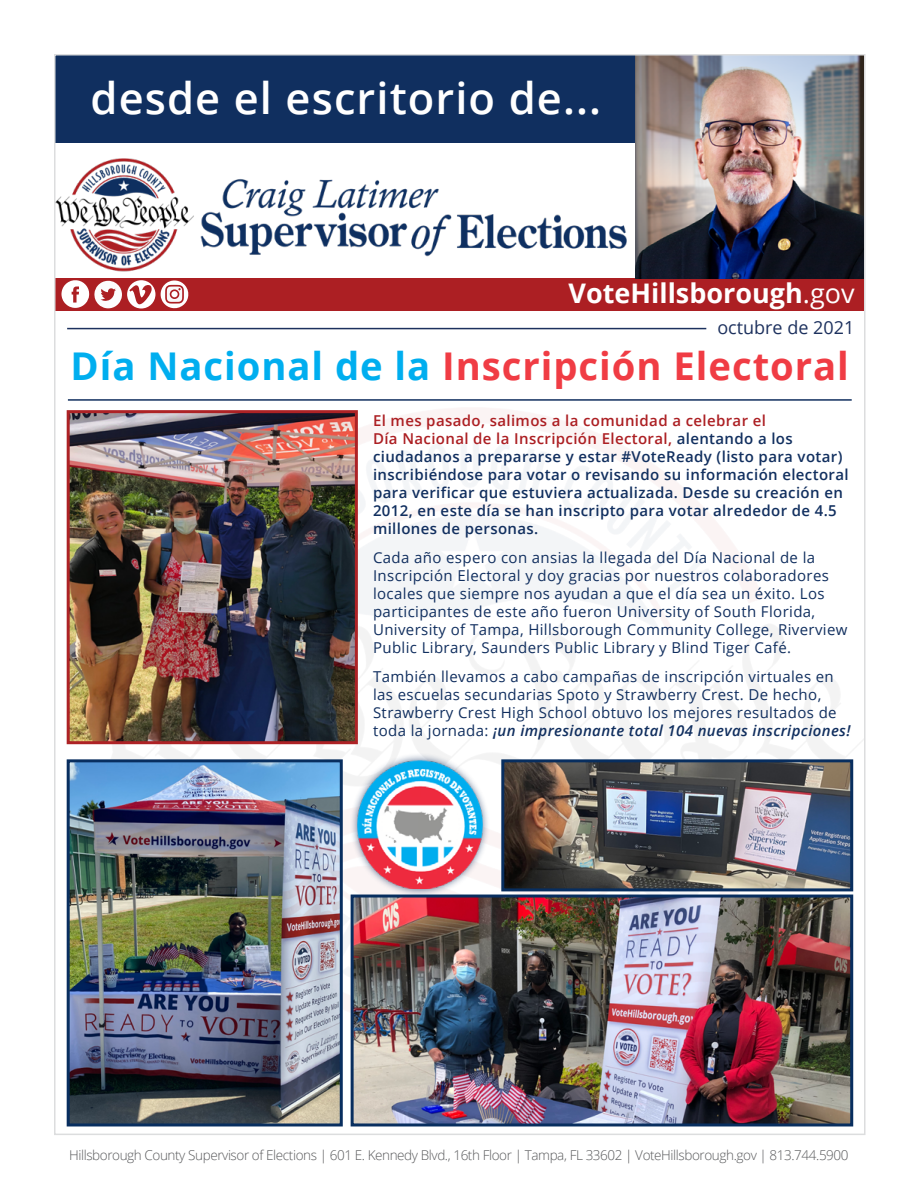
<style>
.page{position:relative;width:918px;height:1188px;background:#fff}
.page>*{position:absolute;margin:0;border:0;box-sizing:border-box;transform-origin:0 0}
.t1{font:600 43.5px "Open Sans";letter-spacing:.025em;color:#fff}
.t2{font:700 38.25px "Open Sans";letter-spacing:.025em;color:#f03c44}
.t3{font:700 27px "Open Sans";color:#fff}
.t4{font:18px "Open Sans";color:#1d315e}
.t5{font:15px/18px "Open Sans";letter-spacing:.025em;color:#112f5f}
.t6{font:600 15px/18px "Open Sans";letter-spacing:.025em;color:#112f5f}
.t7{font:300 13.5px "Open Sans";letter-spacing:-.03em;color:#58595b}
.s1{font-weight:400}
.s2{color:#00aeef}
.s3{color:#ac1f23}
.s4{font-weight:600;font-style:italic}
</style>
<div class="page">
<div style="left:55px;top:278px;width:809px;height:33px;background:#ac1f23"></div>
<div style="left:56px;top:56px;width:596px;height:87px;background:#102f5f"></div>
<img style="left:57px;top:158px;width:570px;height:114px">
<svg style="left:161px;top:281px;width:27px;height:27px"></svg>
<div style="left:171px;top:291px;width:7px;height:6px;background:#fff;border-radius:50%"></div>
<svg style="left:62px;top:280px;width:93px;height:29px"></svg>
<img style="left:635px;top:57px;width:228px;height:221px">
<hr style="left:67px;top:328px;width:639px;height:1px;background:#1d315e">
<hr style="left:68px;top:399px;width:784px;height:2px;background:#102f5f">
<img style="left:355px;top:899px;width:494px;height:223px">
<div style="left:351px;top:895px;width:502px;height:231px;border:3px solid #082e5f"></div>
<img style="left:71px;top:414px;width:283px;height:326px">
<div style="left:67px;top:410px;width:291px;height:334px;border:3px solid #ad2225"></div>
<img style="left:71px;top:763px;width:268px;height:359px">
<div style="left:67px;top:759px;width:276px;height:367px;border:3px solid #082e5f"></div>
<img style="left:505px;top:763px;width:344px;height:124px">
<div style="left:501px;top:759px;width:352px;height:132px;border:3px solid #082e5f"></div>
<div style="left:350px;top:752px;width:140px;height:145px;background:#102f5f;opacity:.75"></div>
<img style="left:358px;top:760px;width:124px;height:128px">
<h1 class="t1" style="left:91px;top:68px;width:512px">desde el escritorio de...</h1>
<h3 class="t3" style="left:569px;top:275px;width:288px">VoteHillsborough<span class="s1">.gov</span></h3>
<p class="t4" style="left:717px;top:315px;width:138px">octubre de 2021</p>
<h2 class="t2" style="left:71px;top:340px;width:780px"><span class="s2">Día Nacional de la</span> Inscripción Electoral</h2>
<p class="t6" style="left:373px;top:412px;width:477px"><span class="s3">El mes pasado, salimos a la comunidad a celebrar el<br>Día Nacional de la Inscripción Electoral,</span> alentando a los ciudadanos a prepararse y estar #VoteReady (listo para votar) inscribiéndose para votar o revisando su información electoral para verificar que estuviera actualizada. Desde su creación en 2012, en este día se han inscripto para votar alrededor de 4.5 millones de personas.</p>
<p class="t5" style="left:373px;top:548px;width:476px">Cada año espero con ansias la llegada del Día Nacional de la Inscripción Electoral y doy gracias por nuestros colaboradores locales que siempre nos ayudan a que el día sea un éxito. Los participantes de este año fueron University of South Florida, University of Tampa, Hillsborough Community College, Riverview Public Library, Saunders Public Library y Blind Tiger Café.</p>
<p class="t5" style="left:373px;top:667px;width:479px">También llevamos a cabo campañas de inscripción virtuales en las escuelas secundarias Spoto y Strawberry Crest. De hecho, Strawberry Crest High School obtuvo los mejores resultados de toda la jornada: <span class="s4">¡un impresionante total 104 nuevas inscripciones!</span></p>
<p class="t7" style="left:69px;top:1146px;width:781px">Hillsborough County Supervisor of Elections | 601 E. Kennedy Blvd., 16th Floor | Tampa, FL 33602 | VoteHillsborough.gov | 813.744.5900</p>
</div>
